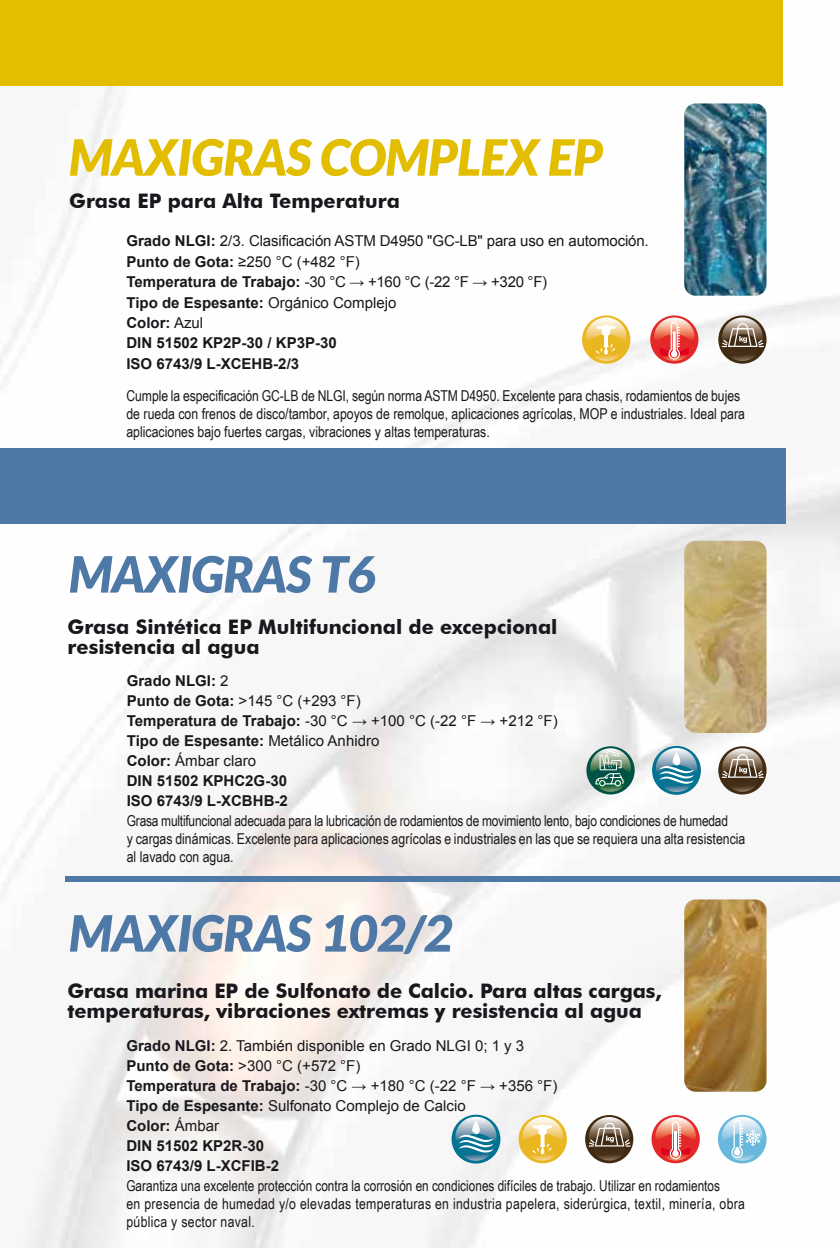
<style>
.page{position:relative;width:840px;height:1248px;background:#fff}
.page>*{position:absolute;margin:0;border:0;box-sizing:border-box;transform-origin:0 0}
.t1{font:italic 900 50px "Lato";letter-spacing:-.01em;color:#4e78a5}
.t2{font:italic 900 50px "Lato";letter-spacing:-.01em;color:#e3bd00}
.t3{font:700 20px/20px "Futura BT";letter-spacing:-.005em;color:#1a171c}
.t4{font:15px/18px "Arial Narrow";color:#1a171c}
.t5{font:15px/20px "Arial";color:#1a171c}
.t6{font:15px/18px "Arial Narrow";letter-spacing:.02em;color:#1a171c;scale:.96 1}
.t7{font:700 15px/20px "Arial";color:#1a171c}
.s1{font-weight:700}
.s2{font-weight:400}
</style>
<div class="page">
<img style="left:0;top:0;width:839px;height:1247px">
<img style="left:683px;top:899px;width:83px;height:192px">
<div style="left:65px;top:876px;width:774px;height:5px;background:#4e78a5"></div>
<div style="left:0;top:448px;width:785px;height:76px;background:#4e78a5"></div>
<div style="left:0;top:0;width:781px;height:85px;background:#e3bd00"></div>
<img style="left:683px;top:540px;width:83px;height:193px">
<svg style="left:586px;top:746px;width:48px;height:48px"></svg>
<svg style="left:590px;top:748px;width:40px;height:43px;background:#679584"></svg>
<svg style="left:717px;top:746px;width:49px;height:48px"></svg>
<svg style="left:720px;top:748px;width:44px;height:43px;background:#897a69"></svg>
<svg style="left:651px;top:746px;width:49px;height:48px"></svg>
<svg style="left:655px;top:748px;width:41px;height:44px"></svg>
<img style="left:683px;top:103px;width:83px;height:193px">
<svg style="left:717px;top:315px;width:49px;height:48px"></svg>
<svg style="left:720px;top:317px;width:44px;height:44px;background:#897a69"></svg>
<svg style="left:649px;top:315px;width:49px;height:48px"></svg>
<svg style="left:653px;top:317px;width:41px;height:44px;background:#ee7a74"></svg>
<svg style="left:581px;top:315px;width:49px;height:49px"></svg>
<svg style="left:585px;top:317px;width:41px;height:44px"></svg>
<svg style="left:584px;top:1114px;width:49px;height:49px"></svg>
<svg style="left:587px;top:1116px;width:44px;height:44px;background:#8a7b6a"></svg>
<svg style="left:651px;top:1114px;width:48px;height:49px"></svg>
<svg style="left:655px;top:1116px;width:40px;height:44px"></svg>
<svg style="left:518px;top:1114px;width:48px;height:49px"></svg>
<svg style="left:522px;top:1116px;width:40px;height:44px"></svg>
<svg style="left:451px;top:1114px;width:49px;height:49px"></svg>
<svg style="left:455px;top:1116px;width:41px;height:44px"></svg>
<svg style="left:717px;top:1114px;width:49px;height:49px"></svg>
<svg style="left:721px;top:1116px;width:41px;height:44px"></svg>
<h1 class="t2" style="left:69px;top:128px;width:535px">MAXIGRAS COMPLEX EP</h1>
<h2 class="t3" style="left:69px;top:191px;width:332px">Grasa EP para Alta Temperatura</h2>
<p class="t5" style="left:126px;top:231px;width:523px"><span class="s1">Grado NLGI:</span> 2/3. Clasificación ASTM D4950 "GC-LB" para uso en automoción.<br><span class="s1">Punto de Gota:</span> ≥250 °C (+482 °F)<br><span class="s1">Temperatura de Trabajo:</span> -30 °C → +160 °C (-22 °F → +320 °F)<br><span class="s1">Tipo de Espesante:</span> Orgánico Complejo<br><span class="s1">Color:</span> Azul<br><span class="s1">DIN 51502 KP2P-30 / KP3P-30<br>ISO 6743/9 L-XCEHB-2/3</span></p>
<p class="t4" style="left:126px;top:386px;width:619px">Cumple la especificación GC-LB de NLGI, según norma ASTM D4950. Excelente para chasis, rodamientos de bujes de rueda con frenos de disco/tambor, apoyos de remolque, aplicaciones agrícolas, MOP e industriales. Ideal para aplicaciones bajo fuertes cargas, vibraciones y altas temperaturas.</p>
<h1 class="t1" style="left:69px;top:545px;width:309px">MAXIGRAS T6</h1>
<h2 class="t3" style="left:67px;top:616px;width:491px">Grasa Sintética EP Multifuncional de excepcional resistencia al agua</h2>
<p class="t7" style="left:127px;top:671px;width:432px">Grado NLGI: <span class="s2">2<br></span>Punto de Gota: <span class="s2">&gt;145 °C (+293 °F)<br></span>Temperatura de Trabajo: <span class="s2">-30 °C → +100 °C (-22 °F → +212 °F)<br></span>Tipo de Espesante: <span class="s2">Metálico Anhidro<br></span>Color: <span class="s2">Ámbar claro<br></span>DIN 51502 KPHC2G-30<br>ISO 6743/9 L-XCBHB-2</p>
<p class="t4" style="left:127px;top:811px;width:620px">Grasa multifuncional adecuada para la lubricación de rodamientos de movimiento lento, bajo condiciones de humedad<br>y cargas dinámicas. Excelente para aplicaciones agrícolas e industriales en las que se requiera una alta resistencia al lavado con agua.</p>
<h1 class="t1" style="left:69px;top:903px;width:385px">MAXIGRAS 102/2</h1>
<h2 class="t3" style="left:67px;top:981px;width:595px">Grasa marina EP de Sulfonato de Calcio. Para altas cargas, temperaturas, vibraciones extremas y resistencia al agua</h2>
<p class="t5" style="left:126px;top:1035px;width:432px"><span class="s1">Grado NLGI:</span> 2. También disponible en Grado NLGI 0; 1 y 3<br><span class="s1">Punto de Gota:</span> &gt;300 °C (+572 °F)<br><span class="s1">Temperatura de Trabajo:</span> -30 °C → +180 °C (-22 °F → +356 °F)<br><span class="s1">Tipo de Espesante:</span> Sulfonato Complejo de Calcio<br><span class="s1">Color:</span> Ámbar<br><span class="s1">DIN 51502 KP2R-30<br>ISO 6743/9 L-XCFIB-2</span></p>
<p class="t6" style="left:126px;top:1176px;width:645px">Garantiza una excelente protección contra la corrosión en condiciones difíciles de trabajo. Utilizar en rodamientos<br>en presencia de humedad y/o elevadas temperaturas en industria papelera, siderúrgica, textil, minería, obra pública y sector naval.</p>
</div>
